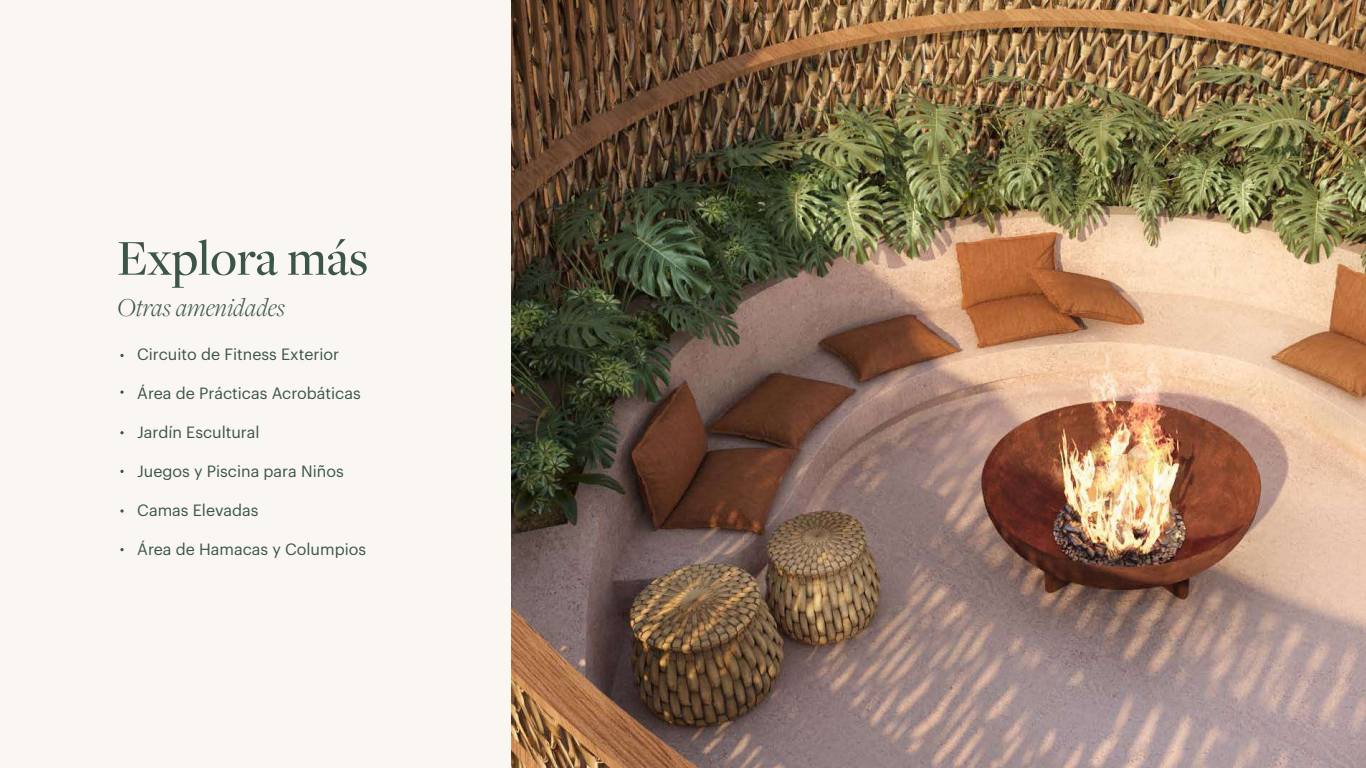
<style>
.page{position:relative;width:1366px;height:768px;background:#fff}
.page>*{position:absolute;margin:0;border:0;box-sizing:border-box;transform-origin:0 0}
.t1{font:500 52px "Freight Disp Pro";color:#3b5547}
.t2{font:italic 300 27px "Freight Disp Pro";color:#3b5547}
.t3{font:16px "Graphik";color:#3b5547}
</style>
<div class="page">
<div style="left:0;top:0;width:1365px;height:768px;background:#faf7f3"></div>
<img style="left:511px;top:0;width:854px;height:768px">
<svg style="left:120px;top:354px;width:4px;height:3px"></svg>
<svg style="left:120px;top:390px;width:4px;height:4px"></svg>
<svg style="left:120px;top:431px;width:4px;height:3px"></svg>
<svg style="left:120px;top:470px;width:4px;height:3px"></svg>
<svg style="left:120px;top:509px;width:4px;height:4px"></svg>
<svg style="left:120px;top:548px;width:4px;height:3px"></svg>
<h1 class="t1" style="left:117px;top:224px;width:253px">Explora más</h1>
<h2 class="t2" style="left:117px;top:290px;width:169px">Otras amenidades</h2>
<p class="t3" style="left:137px;top:343px;width:203px">Circuito de Fitness Exterior</p>
<p class="t3" style="left:137px;top:382px;width:225px">Área de Prácticas Acrobáticas</p>
<p class="t3" style="left:137px;top:421px;width:124px">Jardín Escultural</p>
<p class="t3" style="left:137px;top:460px;width:208px">Juegos y Piscina para Niños</p>
<p class="t3" style="left:137px;top:499px;width:123px">Camas Elevadas</p>
<p class="t3" style="left:137px;top:538px;width:230px">Área de Hamacas y Columpios</p>
</div>
